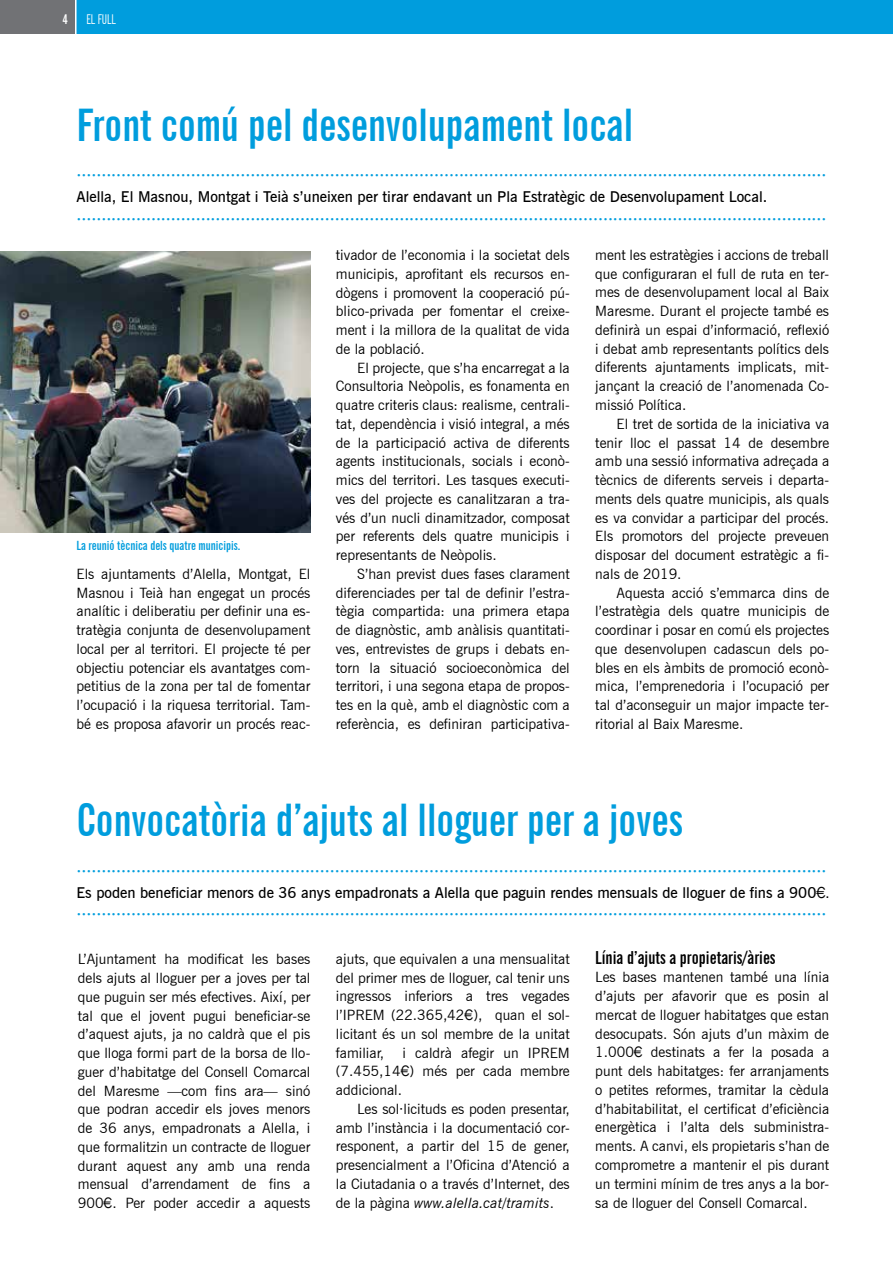
<style>
.page{position:relative;width:893px;height:1263px;background:#fff}
.page>*{position:absolute;margin:0;border:0;box-sizing:border-box;transform-origin:0 0}
.t1{font:700 extra-condensed 45px "News Gothic BT";color:#009ddd}
.t2{font:700 extra-condensed 18px "News Gothic BT";color:#000}
.t3{font:600 16.5px "News Gothic BT";color:#009ddd}
.t4{font:extra-condensed 16.5px "News Gothic BT";color:#fff}
.t5{font:600 15px "News Gothic BT";color:#000}
.t6{font:14.25px/18.8px "News Gothic BT";color:#000;text-align:justify}
.t7{font:extra-condensed 13.5px "News Gothic BT";color:#fff}
.t8{font:700 extra-condensed 12.75px "News Gothic BT";color:#009ddd}
.s1{font-weight:700;font-size:13.5px}
.s2{font-family:"News Gothic";font-weight:400}
.s3{font-family:"News Gothic"}
.s4{font-style:italic}
</style>
<div class="page">
<div style="left:0;top:0;width:75px;height:34px;background:#717275"></div>
<div style="left:77px;top:0;width:816px;height:34px;background:#009ddd"></div>
<img style="left:0;top:252px;width:310px;height:281px">
<p class="t4" style="left:63px;top:7px;width:59px"><span class="s1">4</span> EL FULL</p>
<p class="t7" style="left:86px;top:11px;width:31px">EL FULL</p>
<h1 class="t1" style="left:77px;top:97px;width:558px">Front comú pel desenvolupament local</h1>
<p class="t3" style="left:77px;top:165px;width:751px">·······················································································································································</p>
<p class="t5" style="left:77px;top:188px;width:692px">Alella, El Masnou, Montgat i Teià s’uneixen per tirar endavant un Pla Estratègic de Desenvolupament Local.</p>
<p class="t3" style="left:77px;top:209px;width:751px">·······················································································································································</p>
<p class="t8" style="left:77px;top:537px;width:165px">La reunió tècnica dels quatre municipis.</p>
<p class="t6" style="left:77px;top:564px;width:235px">Els ajuntaments d’Alella, Montgat, El Masnou i Teià han engegat un procés analític i deliberatiu per definir una es&shy;tratègia conjunta de desenvolupament local per al territori. El projecte té per objectiu potenciar els avantatges com&shy;petitius de la zona per tal de fomentar l’ocupació i la riquesa territorial. Tam&shy;bé es proposa afavorir un procés reac-</p>
<p class="t6" style="left:336px;top:245px;width:235px">tivador de l’economia i la societat dels municipis, aprofitant els recursos en&shy;dògens i promovent la cooperació pú&shy;blico-privada per fomentar el creixe&shy;ment i la millora de la qualitat de vida de la població.</p>
<p class="t6" style="left:336px;top:358px;width:235px;text-indent:21px">El projecte, que s’ha encarregat a la Consultoria Neòpolis, es fonamenta en quatre criteris claus: realisme, centrali&shy;tat, dependència i visió integral, a més de la participació activa de diferents agents institucionals, socials i econò&shy;mics del territori. Les tasques executi&shy;ves del projecte es canalitzaran a tra&shy;vés d’un nucli dinamitzador, composat per referents dels quatre municipis i representants de Neòpolis.</p>
<p class="t6" style="left:336px;top:564px;width:235px;text-indent:21px">S’han previst dues fases clarament diferenciades per tal de definir l’estra&shy;tègia compartida: una primera etapa de diagnòstic, amb anàlisis quantitati&shy;ves, entrevistes de grups i debats en&shy;torn la situació socioeconòmica del territori, i una segona etapa de propos&shy;tes en la què, amb el diagnòstic com a referència, es definiran participativa-</p>
<p class="t6" style="left:595px;top:245px;width:235px">ment les estratègies i accions de treball que configuraran el full de ruta en ter&shy;mes de desenvolupament local al Baix Maresme. Durant el projecte també es definirà un espai d’informació, reflexió i debat amb representants polítics dels diferents ajuntaments implicats, mit&shy;jançant la creació de l’anomenada Co&shy;missió Política.</p>
<p class="t6" style="left:595px;top:414px;width:235px;text-indent:21px">El tret de sortida de la iniciativa va tenir lloc el passat 14 de desembre amb una sessió informativa adreçada a tècnics de diferents serveis i departa&shy;ments dels quatre municipis, als quals es va convidar a participar del procés.<br>Els promotors del projecte preveuen disposar del document estratègic a fi&shy;nals de 2019.</p>
<p class="t6" style="left:595px;top:583px;width:235px;text-indent:21px">Aquesta acció s’emmarca dins de l’estratègia dels quatre municipis de coordinar i posar en comú els projectes que desenvolupen cadascun dels po&shy;bles en els àmbits de promoció econò&shy;mica, l’emprenedoria i l’ocupació per tal d’aconseguir un major impacte ter&shy;ritorial al Baix Maresme.</p>
<h1 class="t1" style="left:77px;top:792px;width:608px">Convocatòria d’ajuts al lloguer per a joves</h1>
<p class="t3" style="left:77px;top:861px;width:751px">·······················································································································································</p>
<p class="t5" style="left:77px;top:883px;width:754px">Es poden beneficiar menors de 36 anys empadronats a Alella que paguin rendes mensuals de lloguer de fins a 900<span class="s2">€.</span></p>
<p class="t3" style="left:77px;top:904px;width:751px">·······················································································································································</p>
<p class="t2" style="left:595px;top:946px;width:182px">Línia d’ajuts a propietaris/àries</p>
<p class="t6" style="left:595px;top:968px;width:235px">Les bases mantenen també una línia d’ajuts per afavorir que es posin al mercat de lloguer habitatges que estan desocupats. Són ajuts d’un màxim de 1.000<span class="s3">€</span> destinats a fer la posada a punt dels habitatges: fer arranjaments o petites reformes, tramitar la cèdula d’habitabilitat, el certificat d’eficiència energètica i l’alta dels subministra&shy;ments. A canvi, els propietaris s’han de comprometre a mantenir el pis durant un termini mínim de tres anys a la bor&shy;sa de lloguer del Consell Comarcal.</p>
<p class="t6" style="left:78px;top:950px;width:234px">L’Ajuntament ha modificat les bases dels ajuts al lloguer per a joves per tal que puguin ser més efectives. Així, per tal que el jovent pugui beneficiar-se d’aquest ajuts, ja no caldrà que el pis que lloga formi part de la borsa de llo&shy;guer d’habitatge del Consell Comarcal del Maresme —com fins ara— sinó que podran accedir els joves menors de 36 anys, empadronats a Alella, i que formalitzin un contracte de lloguer durant aquest any amb una renda mensual d’arrendament de fins a 900<span class="s3">€</span>. Per poder accedir a aquests</p>
<p class="t6" style="left:336px;top:949px;width:235px">ajuts, que equivalen a una mensualitat del primer mes de lloguer, cal tenir uns ingressos inferiors a tres vegades l’IPREM (22.365,42<span class="s3">€</span>), quan el sol· licitant és un sol membre de la unitat familiar,</p>
<p class="t6" style="left:336px;top:1043px;width:235px;text-indent:67px">i caldrà afegir un IPREM (7.455,14<span class="s3">€</span>) més per cada membre addicional.</p>
<p class="t6" style="left:336px;top:1099px;width:235px;text-indent:21px">Les sol·licituds es poden presentar, amb l’instància i la documentació cor&shy;responent, a partir del 15 de gener, presencialment a l’Oficina d’Atenció a la Ciutadania o a través d’Internet, des de la pàgina <span class="s4">www.alella.cat/tramits</span>.</p>
</div>
